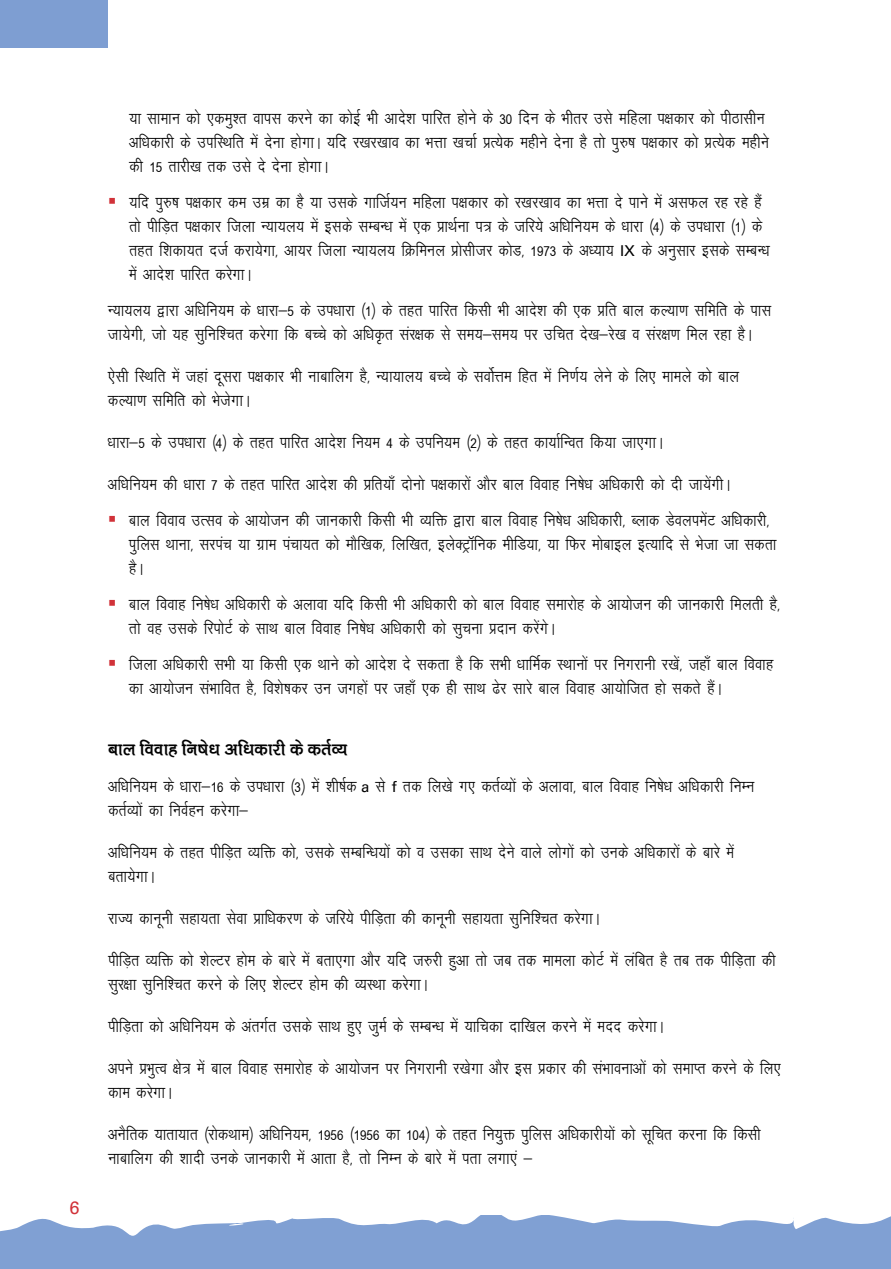
<style>
.page{position:relative;width:891px;height:1269px;background:#fff}
.page>*{position:absolute;margin:0;border:0;box-sizing:border-box;transform-origin:0 0}
.t1{font:21px "Kruti Dev 710";color:#000}
.t2{font:100 19.5px/24px "Kruti Dev 010";color:#000}
.t3{font:18px "Univers";color:#d13239}
.s1{font-family:"Univers";font-weight:400;font-size:15px}
</style>
<div class="page">
<svg style="left:0;top:1215px;width:891px;height:54px;background:#91add9"></svg>
<div style="left:0;top:0;width:108px;height:48px;background:#7e9ed2"></div>
<p class="t3" style="left:69px;top:1197px;width:12px">6</p>
<p class="t2" style="left:129px;top:106px;width:641px">;k lkeku dks ,deq’r okil djus dk dksbZ Hkh vkns’k ikfjr gksus ds 30 fnu ds Hkhrj mls efgyk i{kdkj dks ihBklhu vf/kdkjh ds mifLFkfr esa nsuk gksxkA ;fn j[kj[kko dk HkÙkk [kpkZ çR;sd eghus nsuk gS rks iq#"k i{kdkj dks çR;sd eghus dh 15 rkjh[k rd mls ns nsuk gksxkA</p>
<p class="t2" style="left:129px;top:190px;width:642px">;fn iq#"k i{kdkj de mez dk gS ;k mlds xkftZ;u efgyk i{kdkj dks j[kj[kko dk HkÙkk ns ikus esa vlQy jg jgs gSa rks ihfM+r i{kdkj ftyk U;k;y; esa blds lEcU/k esa ,d çkFkZuk i= ds tfj;s vf/kfu;e ds /kkjk ¼4½ ds mi/kkjk ¼1½ ds rgr f’kdk;r ntZ djk;sxk] vk;j ftyk U;k;y; fØfeuy çkslhtj dksM] 1973 ds v/;k; <span class="s1">IX</span> ds vuqlkj blds lEcU/k esa vkns’k ikfjr djsxkA</p>
<p class="t2" style="left:108px;top:298px;width:665px">U;k;y; }kjk vf/kfu;e ds /kkjk&amp;5 ds mi/kkjk ¼1½ ds rgr ikfjr fdlh Hkh vkns’k dh ,d çfr cky dY;k.k lfefr ds ikl tk;sxh] tks ;g lqfuf’pr djsxk fd cPps dks vf/k—r laj{kd ls le;&amp;le; ij mfpr ns[k&amp;js[k o laj{k.k fey jgk gSA</p>
<p class="t2" style="left:108px;top:364px;width:632px">,slh fLFkfr esa tgka nwljk i{kdkj Hkh ukckfyx gS] U;k;ky; cPps ds loksZÙke fgr esa fu.kZ; ysus ds fy, ekeys dks cky dY;k.k lfefr dks HkstsxkA</p>
<p class="t2" style="left:108px;top:421px;width:624px;line-height:42px">/kkjk&amp;5 ds mi/kkjk ¼4½ ds rgr ikfjr vkns’k fu;e 4 ds mifu;e ¼2½ ds rgr dk;kZfUor fd;k tk,xkA<br>vf/kfu;e dh /kkjk 7 ds rgr ikfjr vkns’k dh çfr;k¡ nksuks i{kdkjksa vkSj cky fookg fu"ks/k vf/kdkjh dks nh tk;saxhA</p>
<p class="t2" style="left:129px;top:508px;width:649px">cky fooko mRlo ds vk;kstu dh tkudkjh fdlh Hkh O;fä }kjk cky fookg fu"ks/k vf/kdkjh] Cykd MsoyiesaV vf/kdkjh] iqfyl Fkkuk] ljiap ;k xzke iapk;r dks ekSf[kd] fyf[kr] bysDVª‚fud ehfM;k] ;k fQj eksckby bR;kfn ls Hkstk tk ldrk gSA</p>
<p class="t2" style="left:129px;top:592px;width:653px">cky fookg fu"ks/k vf/kdkjh ds vykok ;fn fdlh Hkh vf/kdkjh dks cky fookg lekjksg ds vk;kstu dh tkudkjh feyrh gS] rks og mlds fjiksVZ ds lkFk cky fookg fu"ks/k vf/kdkjh dks lqpuk çnku djsaxsA</p>
<p class="t2" style="left:129px;top:652px;width:646px">ftyk vf/kdkjh lHkh ;k fdlh ,d Fkkus dks vkns’k ns ldrk gS fd lHkh /kkfeZd LFkkuksa ij fuxjkuh j[ksa] tgk¡ cky fookg dk vk;kstu laHkkfor gS] fo’ks"kdj mu txgksa ij tgk¡ ,d gh lkFk &lt;sj lkjs cky fookg vk;ksftr gks ldrs gSaA</p>
<p class="t1" style="left:108px;top:738px;width:241px">cky fookg fu”ks/k vf/kdkjh ds drZO;</p>
<p class="t2" style="left:108px;top:775px;width:648px">vf/kfu;e ds /kkjk&amp;16 ds mi/kkjk ¼3½ esa ’kh"kZd <span class="s1">a</span> ls <span class="s1">f</span> rd fy[ks x, drZO;ksa ds vykok] cky fookg fu"ks/k vf/kdkjh fuEu drZO;ksa dk fuoZgu djsxk&amp;</p>
<p class="t2" style="left:108px;top:841px;width:628px">vf/kfu;e ds rgr ihfM+r O;fä dks] mlds lEcfU/k;ksa dks o mldk lkFk nsus okys yksxksa dks muds vf/kdkjksa ds ckjs esa crk;sxkA</p>
<p class="t2" style="left:108px;top:898px;width:669px;line-height:42px">jkT; dkuwuh lgk;rk lsok çkf/kdj.k ds tfj;s ihfM+rk dh dkuwuh lgk;rk lqfuf’pr djsxkA<br>ihfM+r O;fä dks ’ksYVj gkse ds ckjs esa crk,xk vkSj ;fn t#jh gqvk rks tc rd ekeyk dksVZ esa yafcr gS rc rd ihfM+rk dh</p>
<p class="t2" style="left:108px;top:964px;width:674px;line-height:42px">lqj{kk lqfuf’pr djus ds fy, ’ksYVj gkse dh O;LFkk djsxkA<br>ihfM+rk dks vf/kfu;e ds varxZr mlds lkFk gq, tqeZ ds lEcU/k esa ;kfpdk nkf[ky djus esa enn djsxkA<br>vius çHkqRo {ks= esa cky fookg lekjksg ds vk;kstu ij fuxjkuh j[ksxk vkSj bl çdkj dh laHkkoukvksa dks lekIr djus ds fy,</p>
<p class="t2" style="left:108px;top:1072px;width:654px;line-height:42px">dke djsxkA<br>vuSfrd ;krk;kr ¼jksdFkke½ vf/kfu;e] 1956 ¼1956 dk 104½ ds rgr fu;qä iqfyl vf/kdkjh;ksa dks lwfpr djuk fd fdlh</p>
<p class="t2" style="left:108px;top:1147px;width:426px">ukckfyx dh ’kknh muds tkudkjh esa vkrk gS] rks fuEu ds ckjs esa irk yxk,a &amp;</p>
</div>
